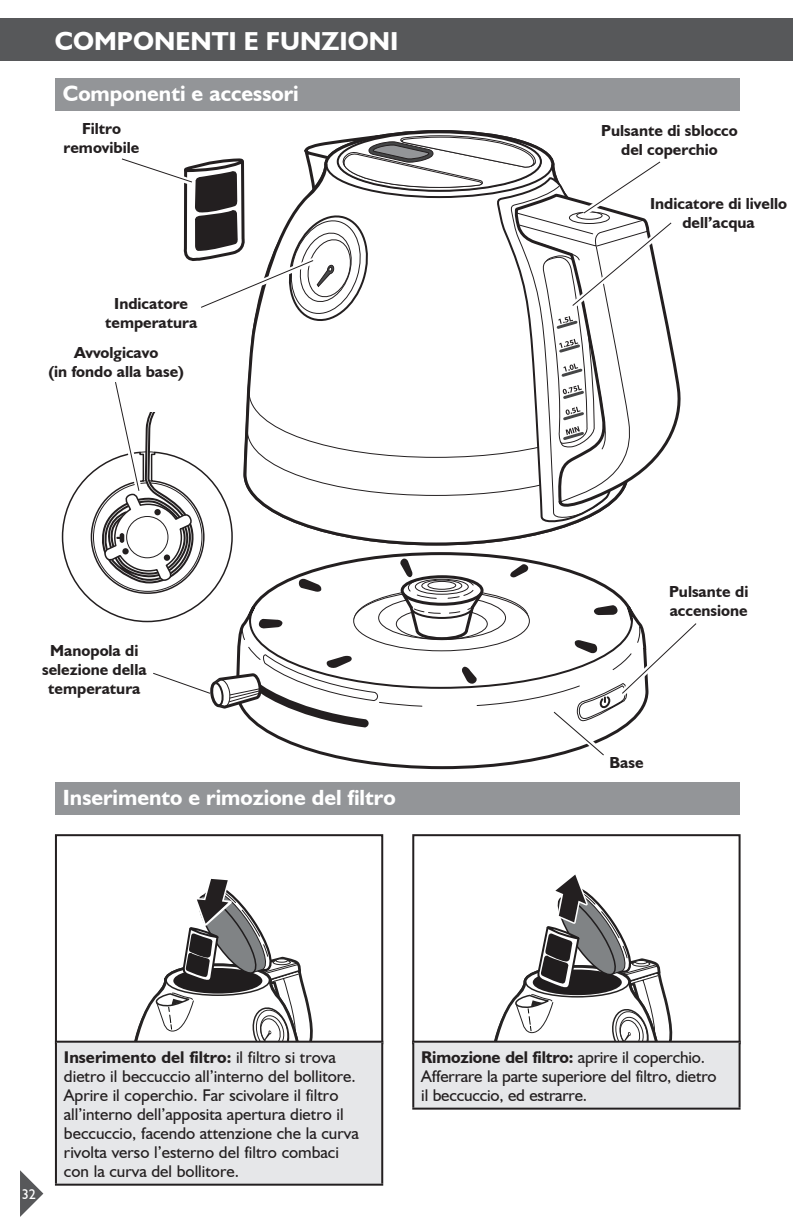
<style>
.page{position:relative;width:793px;height:1225px;background:#fff}
.page>*{position:absolute;margin:0;border:0;box-sizing:border-box;transform-origin:0 0}
.t1{font:700 26px "Humanist 521 BT";color:#fff}
.t2{font:700 22px "Humanist 521 BT";color:#fff}
.t3{font:17px/19px "Humanist 521 BT";color:#231f20}
.t4{font:700 16px/19px "Humanist 521 BT";color:#231f20;text-align:center}
.t5{font:14px "Humanist 521 BT";color:#fff}
.s1{font-weight:700}
</style>
<div class="page">
<svg style="left:20px;top:1170px;width:23px;height:46px"></svg>
<div style="left:0;top:19px;width:792px;height:42px;background:#57585a"></div>
<div style="left:55px;top:79px;width:684px;height:32px;background:#939598"></div>
<div style="left:55px;top:783px;width:684px;height:32px;background:#939598"></div>
<svg style="left:134px;top:878px;width:179px;height:162px"></svg>
<div style="left:55px;top:834px;width:328px;height:210px;border:2px solid #231f20"></div>
<svg style="left:494px;top:874px;width:178px;height:166px"></svg>
<div style="left:412px;top:834px;width:328px;height:210px;border:2px solid #231f20"></div>
<div style="left:56px;top:1041px;width:326px;height:143px;background:#e6e7e9"></div>
<hr style="left:55px;top:1040px;width:328px;height:2px;background:#231f20">
<hr style="left:55px;top:1042px;width:2px;height:141px;background:#231f20">
<hr style="left:381px;top:1042px;width:2px;height:141px;background:#231f20">
<hr style="left:55px;top:1183px;width:328px;height:2px;background:#231f20">
<div style="left:413px;top:1041px;width:326px;height:67px;background:#e6e7e9"></div>
<hr style="left:412px;top:1040px;width:328px;height:2px;background:#231f20">
<hr style="left:412px;top:1042px;width:2px;height:65px;background:#231f20">
<hr style="left:738px;top:1042px;width:2px;height:65px;background:#231f20">
<hr style="left:412px;top:1107px;width:328px;height:2px;background:#231f20">
<svg style="left:61px;top:133px;width:643px;height:650px"></svg>
<p class="t1" style="left:55px;top:25px;width:38px">Componenti</p>
<p class="t1" style="left:244px;top:25px;width:40px">e funzioni</p>
<p class="t2" style="left:63px;top:80px;width:237px">Componenti e accessori</p>
<p class="t4" style="left:64px;top:118px;width:77px">Filtro removibile</p>
<p class="t4" style="left:105px;top:293px;width:94px">Indicatore temperatura</p>
<p class="t4" style="left:48px;top:343px;width:137px">Avvolgicavo<br>(in fondo alla base)</p>
<p class="t4" style="left:42px;top:640px;width:106px">Manopola di selezione della temperatura</p>
<p class="t2" style="left:63px;top:784px;width:334px">Inserimento e rimozione del filtro</p>
<p class="t4" style="left:601px;top:121px;width:138px">Pulsante di sblocco del coperchio</p>
<p class="t4" style="left:650px;top:193px;width:138px">Indicatore di livello dell’acqua</p>
<p class="t4" style="left:668px;top:582px;width:81px;text-align:left">Pulsante di accensione</p>
<p class="t4" style="left:609px;top:752px;width:36px">Base</p>
<p class="t5" style="left:22px;top:1185px;width:16px">32</p>
<p class="t3" style="left:64px;top:1046px;width:296px"><span class="s1">Inserimento del filtro:</span> il filtro si trova dietro il beccuccio all’interno del bollitore.<br>Aprire il coperchio. Far scivolare il filtro all’interno dell’apposita apertura dietro il beccuccio, facendo attenzione che la curva rivolta verso l’esterno del filtro combaci con la curva del bollitore.</p>
<p class="t3" style="left:421px;top:1046px;width:297px"><span class="s1">Rimozione del filtro:</span> aprire il coperchio.<br>Afferrare la parte superiore del filtro, dietro il beccuccio, ed estrarre.</p>
</div>
